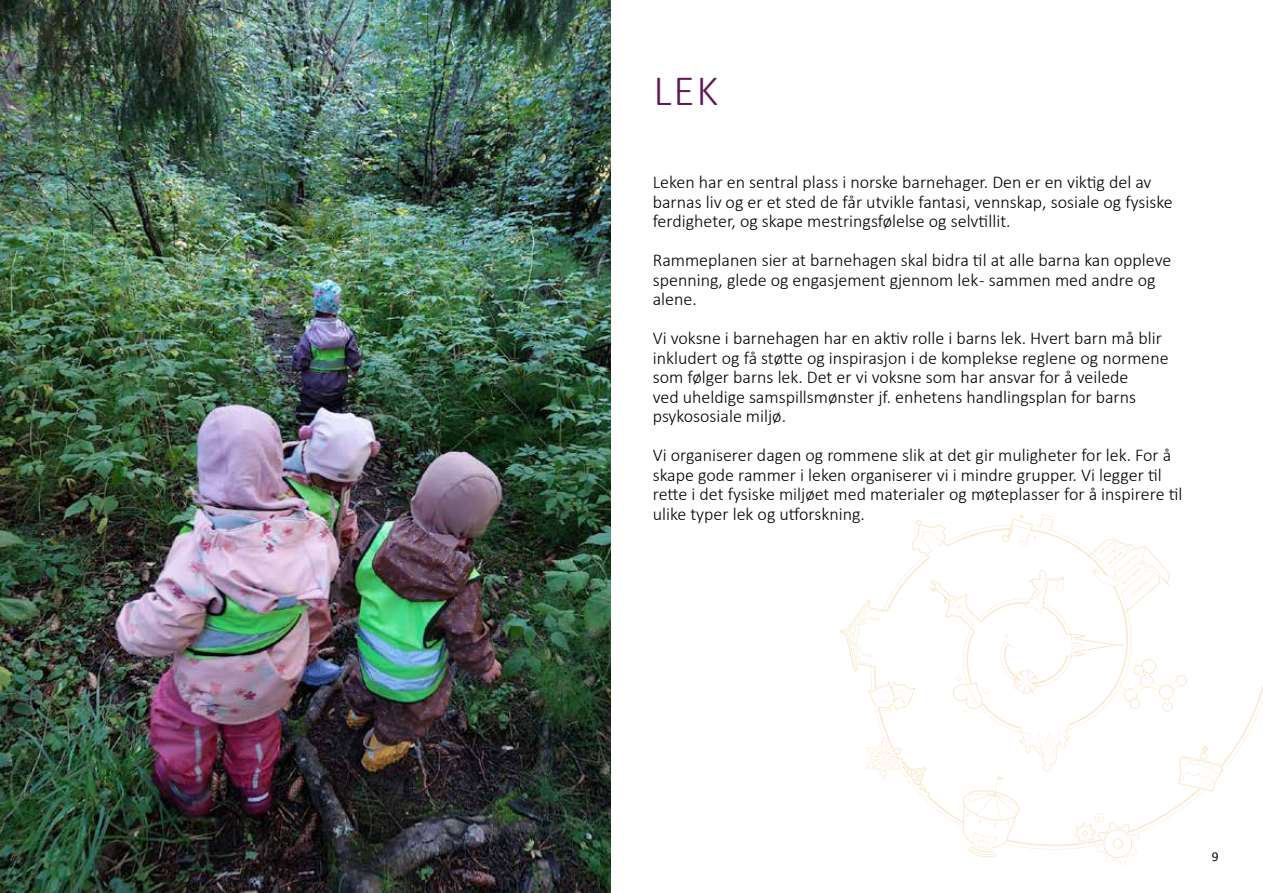
<style>
.page{position:relative;width:1263px;height:893px;background:#fff}
.page>*{position:absolute;margin:0;border:0;box-sizing:border-box;transform-origin:0 0}
.t1{font:300 43.5px "Calibri";color:#651853}
.t2{font:300 18px/19.5px "Calibri";color:#000}
.t3{font:13.5px "Calibri";color:#000}
</style>
<div class="page">
<svg style="left:840px;top:514px;width:423px;height:351px"></svg>
<img style="left:0;top:0;width:610px;height:893px">
<h1 class="t1" style="left:654px;top:63px;width:66px">LEK</h1>
<p class="t2" style="left:653px;top:172px;width:521px">Leken har en sentral plass i norske barnehager. Den er en viktig del av barnas liv og er et sted de får utvikle fantasi, vennskap, sosiale og fysiske ferdigheter, og skape mestringsfølelse og selvtillit.</p>
<p class="t2" style="left:653px;top:250px;width:520px">Rammeplanen sier at barnehagen skal bidra til at alle barna kan oppleve spenning, glede og engasjement gjennom lek - sammen med andre og alene.</p>
<p class="t2" style="left:653px;top:328px;width:517px">Vi voksne i barnehagen har en aktiv rolle i barns lek. Hvert barn må blir inkludert og få støtte og inspirasjon i de komplekse reglene og normene som følger barns lek. Det er vi voksne som har ansvar for å veilede<br>ved uheldige samspillsmønster jf. enhetens handlingsplan for barns psykososiale miljø.</p>
<p class="t2" style="left:653px;top:445px;width:531px">Vi organiserer dagen og rommene slik at det gir muligheter for lek. For å skape gode rammer i leken organiserer vi i mindre grupper. Vi legger til rette i det fysiske miljøet med materialer og møteplasser for å inspirere til ulike typer lek og utforskning.</p>
<p class="t3" style="left:1212px;top:848px;width:8px">9</p>
</div>
